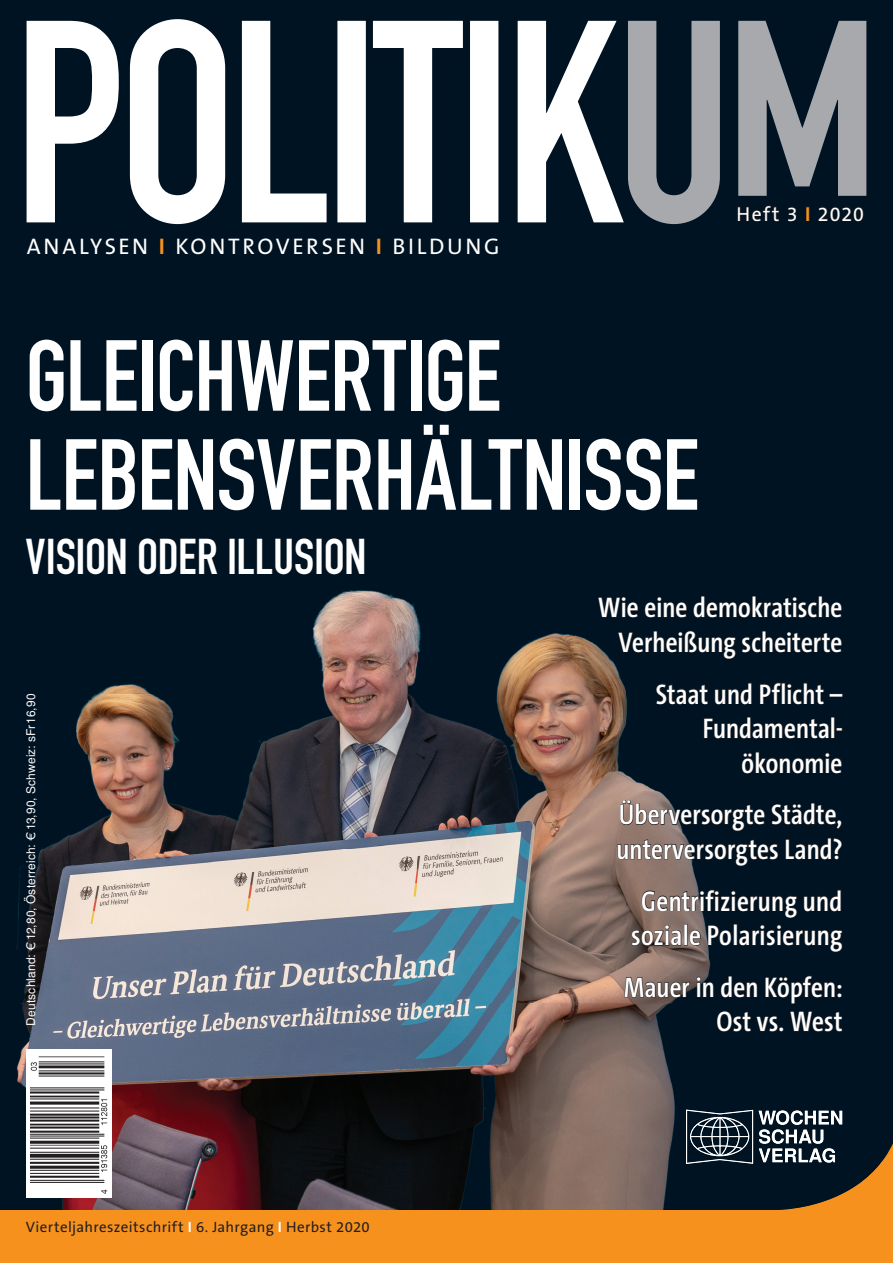
<style>
.page{position:relative;width:893px;height:1263px;background:#f6911e}
.page>*{position:absolute;margin:0;border:0;box-sizing:border-box;transform-origin:0 0}
.t1{font:99px/99px "DIN Engschrift Std";letter-spacing:-.005em;color:#fff}
.t2{font:49.5px "DIN Engschrift Std";letter-spacing:-.005em;color:#fff}
.t3{font:600 28.5px/34.5px "The Sans Cd LF6";letter-spacing:.005em;color:#fff;text-align:right}
.t4{font:22.65px "The Sans B W5 Plain";letter-spacing:.115em;color:#fff}
.t5{font:20.25px "The Sans B W5 Plain";letter-spacing:.06em;color:#fff}
.t6{font:15px "The Sans B W5 Plain";letter-spacing:.025em;color:#231f20}
.t7{font:12px "Sans PS Pro";letter-spacing:.015em;color:#fff}
.s1{font-family:"The Sans B W7";font-weight:700;color:#f6911e}
.s2{font-family:"The Sans B W7";font-weight:700;color:#fff}
</style>
<div class="page">
<div style="left:1px;top:0;width:892px;height:1154px;background:#001322"></div>
<svg style="left:628px;top:21px;width:238px;height:203px;background:#616972"></svg>
<svg style="left:27px;top:19px;width:597px;height:205px;background:#7c868e"></svg>
<svg style="left:737px;top:205px;width:43px;height:17px"></svg>
<svg style="left:787px;top:206px;width:10px;height:16px"></svg>
<div style="left:806px;top:206px;width:3px;height:15px;border:1px solid #231f20"></div>
<svg style="left:818px;top:206px;width:46px;height:16px"></svg>
<hr style="left:0;top:0;width:1px;height:1210px;background:#001322">
<img style="left:1px;top:540px;width:834px;height:670px">
<div style="left:835px;top:540px;width:52px;height:657px;background:#001322"></div>
<img style="left:686px;top:1109px;width:67px;height:55px">
<svg style="left:759px;top:1110px;width:83px;height:53px;background:#5b6771"></svg>
<svg style="left:598px;top:572px;width:244px;height:89px;background:#041422"></svg>
<svg style="left:656px;top:683px;width:53px;height:22px"></svg>
<svg style="left:715px;top:682px;width:37px;height:23px"></svg>
<svg style="left:759px;top:682px;width:22px;height:22px"></svg>
<div style="left:782px;top:683px;width:3px;height:21px;border:1px solid #231f20"></div>
<svg style="left:787px;top:682px;width:38px;height:23px"></svg>
<div style="left:829px;top:693px;width:14px;height:3px;border:1px solid #231f20"></div>
<svg style="left:703px;top:717px;width:126px;height:22px;background:#091621"></svg>
<div style="left:831px;top:717px;width:4px;height:21px;border:1px solid #231f20"></div>
<svg style="left:836px;top:728px;width:6px;height:3px"></svg>
<svg style="left:741px;top:751px;width:101px;height:23px;background:#081521"></svg>
<svg style="left:617px;top:799px;width:225px;height:71px;background:#2a2e35"></svg>
<svg style="left:641px;top:889px;width:156px;height:29px;background:#313338"></svg>
<svg style="left:803px;top:889px;width:39px;height:23px"></svg>
<svg style="left:631px;top:925px;width:51px;height:21px"></svg>
<div style="left:684px;top:924px;width:4px;height:21px;border:1px solid #231f20"></div>
<svg style="left:689px;top:930px;width:12px;height:16px"></svg>
<svg style="left:708px;top:925px;width:24px;height:21px"></svg>
<div style="left:733px;top:924px;width:4px;height:21px;border:1px solid #231f20"></div>
<svg style="left:739px;top:925px;width:104px;height:27px;background:#071521"></svg>
<svg style="left:624px;top:968px;width:219px;height:85px;background:#1b242e"></svg>
<div style="left:27px;top:1049px;width:85px;height:149px;background:#fff"></div>
<img style="left:30px;top:1056px;width:78px;height:137px">
<p class="t4" style="left:27px;top:231px;width:474px">ANALYSEN <span class="s1">I</span> KONTROVERSEN <span class="s1">I</span> BILDUNG</p>
<h1 class="t1" style="left:26px;top:327px;width:675px">GLEICHWERTIGE<br>LEBENSVERHÄLTNISSE</h1>
<h2 class="t2" style="left:26px;top:528px;width:342px">VISION ODER ILLUSION</h2>
<p class="t5" style="left:736px;top:201px;width:129px">Heft 3 <span class="s1">I</span> 2020</p>
<p class="t7" style="left:24px;top:1026px;width:334px;rotate:-90deg">Deutschland: € 12,80, Österreich: € 13,90, Schweiz: sFr 16,90</p>
<p class="t6" style="left:26px;top:1217px;width:345px">Vierteljahreszeitschrift <span class="s2">I</span> 6. Jahrgang <span class="s2">I</span> Herbst 2020</p>
<p class="t3" style="left:598px;top:589px;width:246px">Wie eine demokratische<br>Verheißung scheiterte</p>
<p class="t3" style="left:656px;top:676px;width:188px">Staat und Pflicht –<br>Fundamental - ökonomie</p>
<p class="t3" style="left:616px;top:796px;width:227px;text-align:left">Überversorgte Städte, unterversorgtes Land?</p>
<p class="t3" style="left:631px;top:883px;width:213px;text-align:center">Gentrifizierung und soziale Polarisierung</p>
<p class="t3" style="left:624px;top:969px;width:220px">Mauer in den Köpfen:<br>Ost vs. West</p>
</div>
